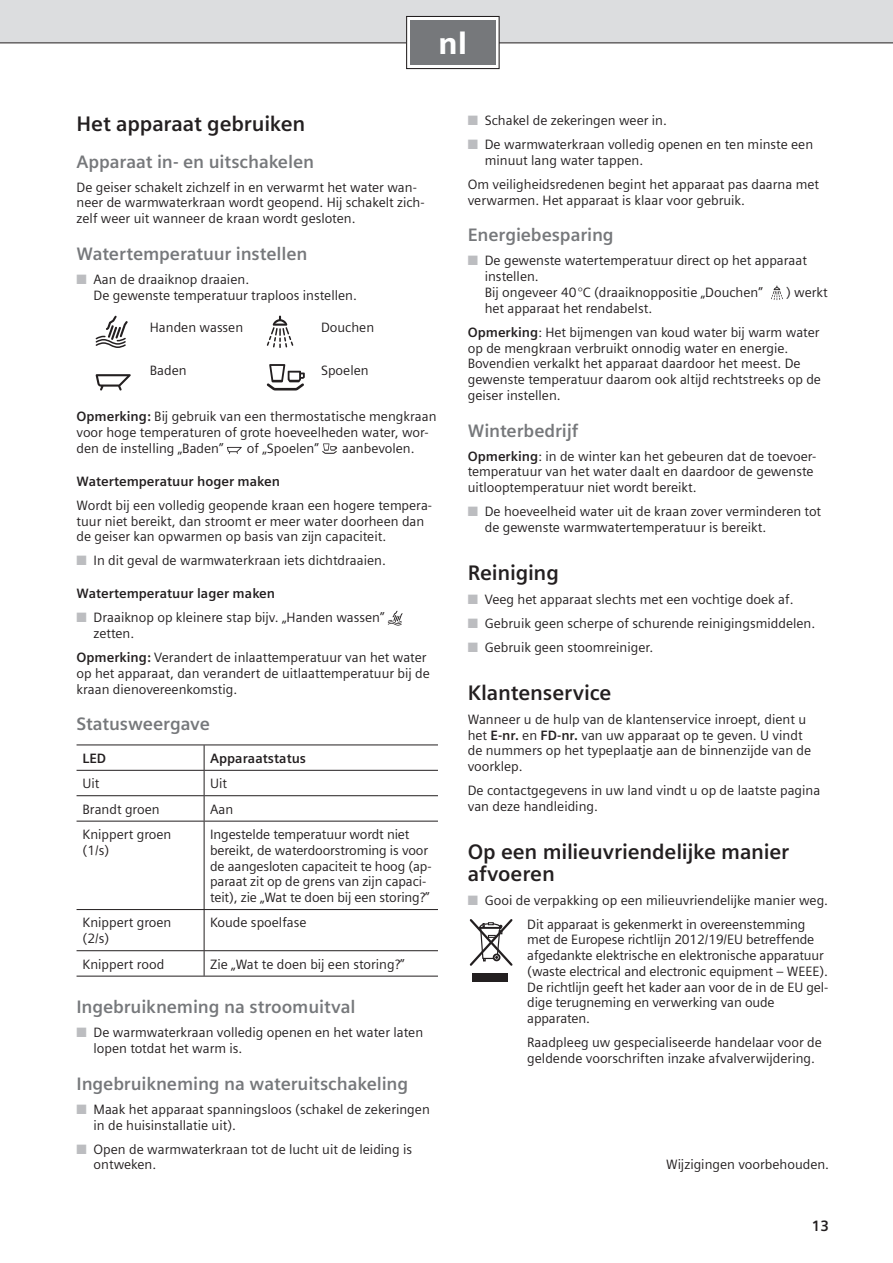
<style>
.page{position:relative;width:893px;height:1263px;background:#fff}
.page>*{position:absolute;margin:0;border:0;box-sizing:border-box;transform-origin:0 0}
.t1{font:900 30.75px "Siemens Sans";color:#fff}
.t2{font:700 21px/21.8px "Siemens Sans";letter-spacing:-.005em;color:#231f20}
.t3{font:700 18px "Siemens Sans";letter-spacing:-.005em;color:#76787b}
.t4{font:700 15px "Siemens Sans";color:#231f20}
.t5{font:13.5px/15.8px "Siemens Sans";color:#231f20}
.t6{font:700 13.5px "Siemens Sans";color:#231f20}
.s1{color:#bcbdc0}
.s2{font-weight:700}
</style>
<div class="page">
<div style="left:0;top:0;width:893px;height:43px;background:#dcdddf"></div>
<hr style="left:0;top:43px;width:893px;height:1px;background:#231f20">
<div style="left:407px;top:16px;width:92px;height:53px;background:#fff"></div>
<div style="left:406px;top:16px;width:94px;height:53px;border:1px solid #231f20"></div>
<div style="left:410px;top:20px;width:85px;height:45px;background:#76787b"></div>
<svg style="left:96px;top:316px;width:32px;height:32px"></svg>
<svg style="left:267px;top:316px;width:26px;height:32px"></svg>
<svg style="left:96px;top:374px;width:35px;height:16px"></svg>
<svg style="left:267px;top:364px;width:38px;height:26px"></svg>
<svg style="left:227px;top:447px;width:15px;height:7px"></svg>
<svg style="left:322px;top:443px;width:15px;height:11px"></svg>
<svg style="left:388px;top:611px;width:15px;height:15px"></svg>
<hr style="left:204px;top:770px;width:234px;height:1px;background:#231f20">
<hr style="left:204px;top:795px;width:234px;height:1px;background:#231f20">
<hr style="left:204px;top:821px;width:234px;height:1px;background:#231f20">
<hr style="left:77px;top:770px;width:127px;height:1px;background:#231f20">
<hr style="left:77px;top:795px;width:127px;height:1px;background:#231f20">
<svg style="left:204px;top:745px;width:1px;height:76px"></svg>
<hr style="left:77px;top:821px;width:127px;height:1px;background:#231f20">
<hr style="left:204px;top:821px;width:1px;height:88px;background:#231f20">
<hr style="left:204px;top:910px;width:1px;height:40px;background:#231f20">
<svg style="left:204px;top:951px;width:1px;height:25px"></svg>
<hr style="left:77px;top:744px;width:361px;height:1px;background:#231f20">
<hr style="left:77px;top:909px;width:361px;height:1px;background:#231f20">
<hr style="left:77px;top:950px;width:361px;height:1px;background:#231f20">
<hr style="left:77px;top:976px;width:361px;height:1px;background:#231f20">
<svg style="left:771px;top:286px;width:12px;height:14px"></svg>
<svg style="left:470px;top:919px;width:42px;height:47px"></svg>
<div style="left:472px;top:973px;width:35px;height:9px;background:#231f20"></div>
<h1 class="t1" style="left:438px;top:30px;width:31px">nl</h1>
<h2 class="t2" style="left:77px;top:114px;width:230px">Het apparaat gebruiken</h2>
<h3 class="t3" style="left:77px;top:153px;width:239px">Apparaat in- en uitschakelen</h3>
<p class="t5" style="left:77px;top:180px;width:350px">De geiser schakelt zichzelf in en verwarmt het water wan&shy;neer de warmwaterkraan wordt geopend. Hij schakelt zich&shy;zelf weer uit wanneer de kraan wordt gesloten.</p>
<h3 class="t3" style="left:77px;top:245px;width:232px">Watertemperatuur instellen</h3>
<p class="t5" style="left:94px;top:272px;width:265px;text-indent:-17px"><span class="s1">■</span> Aan de draaiknop draaien.<br>De gewenste temperatuur traploos instellen.</p>
<p class="t5" style="left:150px;top:320px;width:95px">Handen wassen</p>
<p class="t5" style="left:321px;top:320px;width:55px">Douchen</p>
<p class="t5" style="left:150px;top:363px;width:38px">Baden</p>
<p class="t5" style="left:321px;top:363px;width:49px">Spoelen</p>
<p class="t5" style="left:77px;top:409px;width:361px"><span class="s2">Opmerking:</span> Bij gebruik van een thermostatische mengkraan voor hoge temperaturen of grote hoeveelheden water, wor&shy;den de instelling „Baden”</p>
<p class="t5" style="left:247px;top:441px;width:73px">of „Spoelen”</p>
<p class="t5" style="left:342px;top:441px;width:74px">aanbevolen.</p>
<p class="t6" style="left:77px;top:475px;width:205px">Watertemperatuur hoger maken</p>
<p class="t5" style="left:77px;top:498px;width:357px">Wordt bij een volledig geopende kraan een hogere tempera&shy;tuur niet bereikt, dan stroomt er meer water doorheen dan de geiser kan opwarmen op basis van zijn capaciteit.</p>
<p class="t5" style="left:77px;top:553px;width:311px"><span class="s1">■</span> In dit geval de warmwaterkraan iets dichtdraaien.</p>
<p class="t6" style="left:77px;top:587px;width:200px">Watertemperatuur lager maken</p>
<p class="t5" style="left:94px;top:610px;width:292px;text-indent:-17px"><span class="s1">■</span> Draaiknop op kleinere stap bijv. „Handen wassen” zetten.</p>
<p class="t5" style="left:77px;top:650px;width:355px"><span class="s2">Opmerking:</span> Verandert de inlaattemperatuur van het water op het apparaat, dan verandert de uitlaattemperatuur bij de kraan dienovereenkomstig.</p>
<h3 class="t3" style="left:77px;top:716px;width:135px">Statusweergave</h3>
<p class="t6" style="left:83px;top:752px;width:25px">LED</p>
<p class="t6" style="left:210px;top:752px;width:98px">Apparaatstatus</p>
<p class="t5" style="left:83px;top:776px;width:18px">Uit</p>
<p class="t5" style="left:210px;top:776px;width:18px">Uit</p>
<p class="t5" style="left:83px;top:802px;width:79px">Brandt groen</p>
<p class="t5" style="left:210px;top:802px;width:25px">Aan</p>
<p class="t5" style="left:83px;top:827px;width:90px">Knippert groen (1/s)</p>
<p class="t5" style="left:210px;top:827px;width:223px">Ingestelde temperatuur wordt niet bereikt, de waterdoorstroming is voor de aangesloten capaciteit te hoog (ap&shy;paraat zit op de grens van zijn capaci&shy;teit), zie „Wat te doen bij een storing?”</p>
<p class="t5" style="left:83px;top:916px;width:90px">Knippert groen (2/s)</p>
<p class="t5" style="left:210px;top:916px;width:98px">Koude spoelfase</p>
<p class="t5" style="left:83px;top:957px;width:83px">Knippert rood</p>
<p class="t5" style="left:210px;top:957px;width:196px">Zie „Wat te doen bij een storing?”</p>
<h3 class="t3" style="left:77px;top:999px;width:281px">Ingebruikneming na stroomuitval</h3>
<p class="t5" style="left:94px;top:1025px;width:331px;text-indent:-17px"><span class="s1">■</span> De warmwaterkraan volledig openen en het water laten lopen totdat het warm is.</p>
<h3 class="t3" style="left:77px;top:1075px;width:333px">Ingebruikneming na wateruitschakeling</h3>
<p class="t5" style="left:94px;top:1102px;width:338px;text-indent:-17px"><span class="s1">■</span> Maak het apparaat spanningsloos (schakel de zekeringen in de huisinstallatie uit).</p>
<p class="t5" style="left:94px;top:1142px;width:320px;text-indent:-17px"><span class="s1">■</span> Open de warmwaterkraan tot de lucht uit de leiding is ontweken.</p>
<p class="t5" style="left:468px;top:113px;width:201px"><span class="s1">■</span> Schakel de zekeringen weer in.</p>
<p class="t5" style="left:485px;top:137px;width:330px;text-indent:-17px"><span class="s1">■</span> De warmwaterkraan volledig openen en ten minste een minuut lang water tappen.</p>
<p class="t5" style="left:468px;top:177px;width:353px">Om veiligheidsredenen begint het apparaat pas daarna met verwarmen. Het apparaat is klaar voor gebruik.</p>
<h3 class="t3" style="left:468px;top:227px;width:147px">Energiebesparing</h3>
<p class="t5" style="left:485px;top:254px;width:324px;text-indent:-17px"><span class="s1">■</span> De gewenste watertemperatuur direct op het apparaat instellen.<br>Bij ongeveer 40 °C (draaiknoppositie „Douchen”</p>
<p class="t5" style="left:786px;top:285px;width:43px">) werkt</p>
<p class="t5" style="left:468px;top:297px;width:353px;line-height:24px;text-indent:17px">het apparaat het rendabelst.<br><span class="s2">Opmerking</span>: Het bijmengen van koud water bij warm water</p>
<p class="t5" style="left:468px;top:341px;width:355px">op de mengkraan verbruikt onnodig water en energie.<br>Bovendien verkalkt het apparaat daardoor het meest. De gewenste temperatuur daarom ook altijd rechtstreeks op de geiser instellen.</p>
<h3 class="t3" style="left:468px;top:422px;width:112px">Winterbedrijf</h3>
<p class="t5" style="left:468px;top:449px;width:350px"><span class="s2">Opmerking</span>: in de winter kan het gebeuren dat de toevoer&shy;temperatuur van het water daalt en daardoor de gewenste uitlooptemperatuur niet wordt bereikt.</p>
<p class="t5" style="left:485px;top:504px;width:338px;text-indent:-17px"><span class="s1">■</span> De hoeveelheid water uit de kraan zover verminderen tot de gewenste warmwatertemperatuur is bereikt.</p>
<h2 class="t2" style="left:468px;top:563px;width:93px">Reiniging</h2>
<p class="t5" style="left:468px;top:592px;width:327px"><span class="s1">■</span> Veeg het apparaat slechts met een vochtige doek af.</p>
<p class="t5" style="left:468px;top:616px;width:349px"><span class="s1">■</span> Gebruik geen scherpe of schurende reinigingsmiddelen.</p>
<p class="t5" style="left:468px;top:640px;width:187px"><span class="s1">■</span> Gebruik geen stoomreiniger.</p>
<h2 class="t2" style="left:468px;top:683px;width:145px">Klantenservice</h2>
<p class="t5" style="left:468px;top:712px;width:345px">Wanneer u de hulp van de klantenservice inroept, dient u het <span class="s2">E-nr.</span> en <span class="s2">FD-nr.</span> van uw apparaat op te geven. U vindt de nummers op het typeplaatje aan de binnenzijde van de voorklep.</p>
<p class="t5" style="left:468px;top:783px;width:354px">De contactgegevens in uw land vindt u op de laatste pagina van deze handleiding.</p>
<h2 class="t2" style="left:468px;top:842px;width:323px">Op een milieuvriendelijke manier afvoeren</h2>
<p class="t5" style="left:527px;top:888px;width:302px;line-height:24px;text-indent:-60px"><span class="s1">■</span> Gooi de verpakking op een milieuvriendelijke manier weg.<br>Dit apparaat is gekenmerkt in overeenstemming</p>
<p class="t5" style="left:527px;top:932px;width:303px">met de Europese richtlijn 2012/19/EU betreffende afgedankte elektrische en elektronische apparatuur (waste electrical and electronic equipment – WEEE).<br>De richtlijn geeft het kader aan voor de in de EU gel&shy;dige terugneming en verwerking van oude apparaten.</p>
<p class="t5" style="left:527px;top:1035px;width:296px">Raadpleeg uw gespecialiseerde handelaar voor de geldende voorschriften inzake afvalverwijdering.</p>
<p class="t5" style="left:666px;top:1157px;width:165px">Wijzigingen voorbehouden.</p>
<p class="t4" style="left:812px;top:1218px;width:19px">13</p>
</div>
